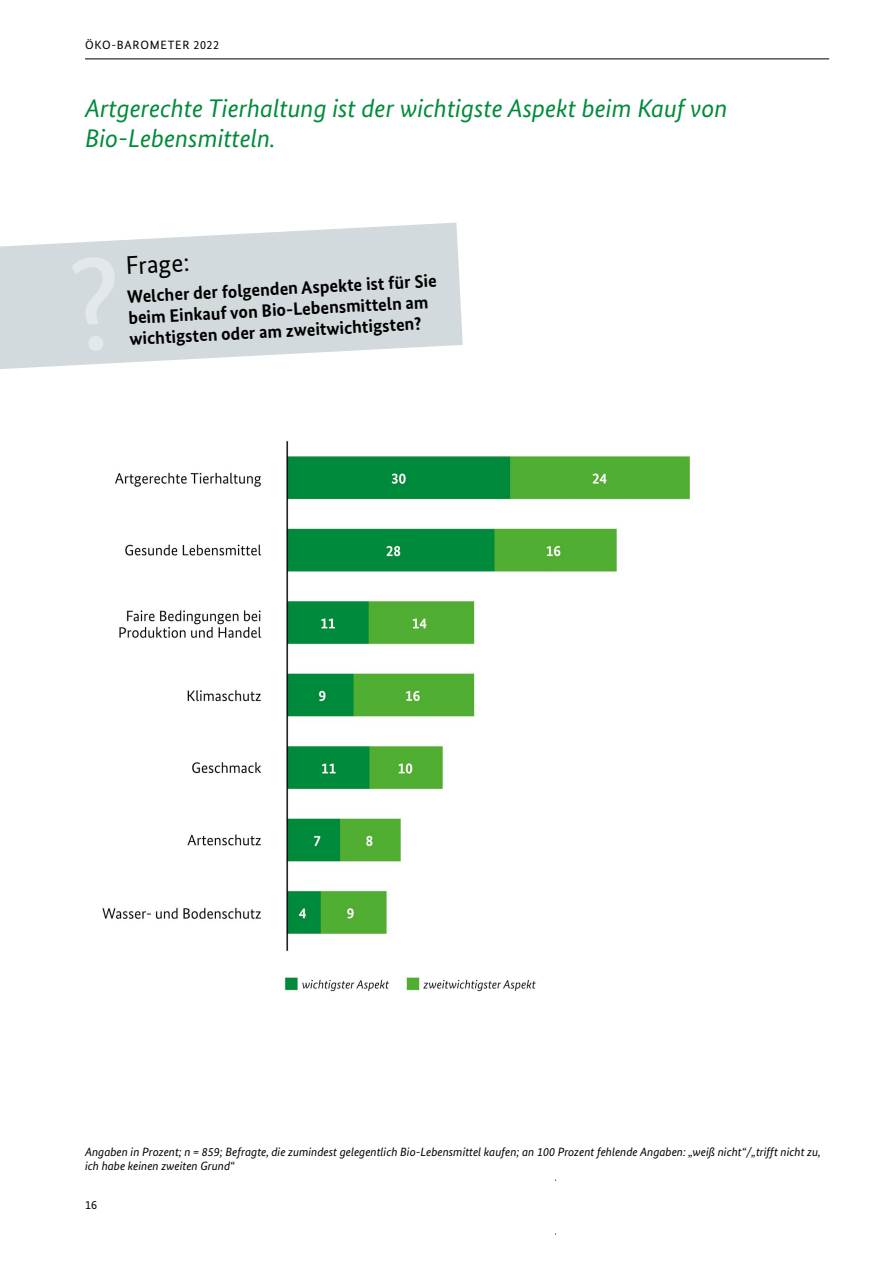
<style>
.page{position:relative;width:893px;height:1263px;background:#fff}
.page>*{position:absolute;margin:0;border:0;box-sizing:border-box;transform-origin:0 0}
.t1{font:italic 25.5px/29.2px "Bundes Sans";color:#008b3b}
.t2{font:25.5px "Bundes Sans";color:#000}
.t3{font:700 18px/21px "Bundes Sans";color:#000}
.t4{font:italic 12px/14.4px "Bundes Sans";color:#000}
.t5{font:12px "Bundes Sans";letter-spacing:.06em;color:#000}
</style>
<div class="page">
<hr style="left:85px;top:59px;width:744px;height:1px;background:#000">
<svg style="left:0;top:223px;width:463px;height:146px;fill:#d3dadd"></svg>
<svg style="left:72px;top:257px;width:44px;height:94px;background:#d7dee0"></svg>
<img style="left:103px;top:441px;width:587px;height:551px">
<p class="t5" style="left:85px;top:37px;width:136px">ÖKO-BAROMETER 2022</p>
<h2 class="t1" style="left:85px;top:94px;width:644px">Artgerechte Tierhaltung ist der wichtigste Aspekt beim Kauf von<br>Bio-Lebensmitteln.</h2>
<h3 class="t2" style="left:125px;top:250px;width:65px;rotate:-3deg">Frage:</h3>
<p class="t3" style="left:127px;top:286px;width:311px;rotate:-3deg">Welcher der folgenden Aspekte ist für Sie beim Einkauf von Bio-Lebensmitteln am wichtigsten oder am zweitwichtigsten?</p>
<p class="t4" style="left:85px;top:1144px;width:737px">Angaben in Prozent; n = 859; Befragte, die zumindest gelegentlich Bio-Lebensmittel kaufen; an 100 Prozent fehlende Angaben: „weiß nicht“/„trifft nicht zu, ich habe keinen zweiten Grund“</p>
<p class="t5" style="left:85px;top:1198px;width:13px">16</p>
</div>
